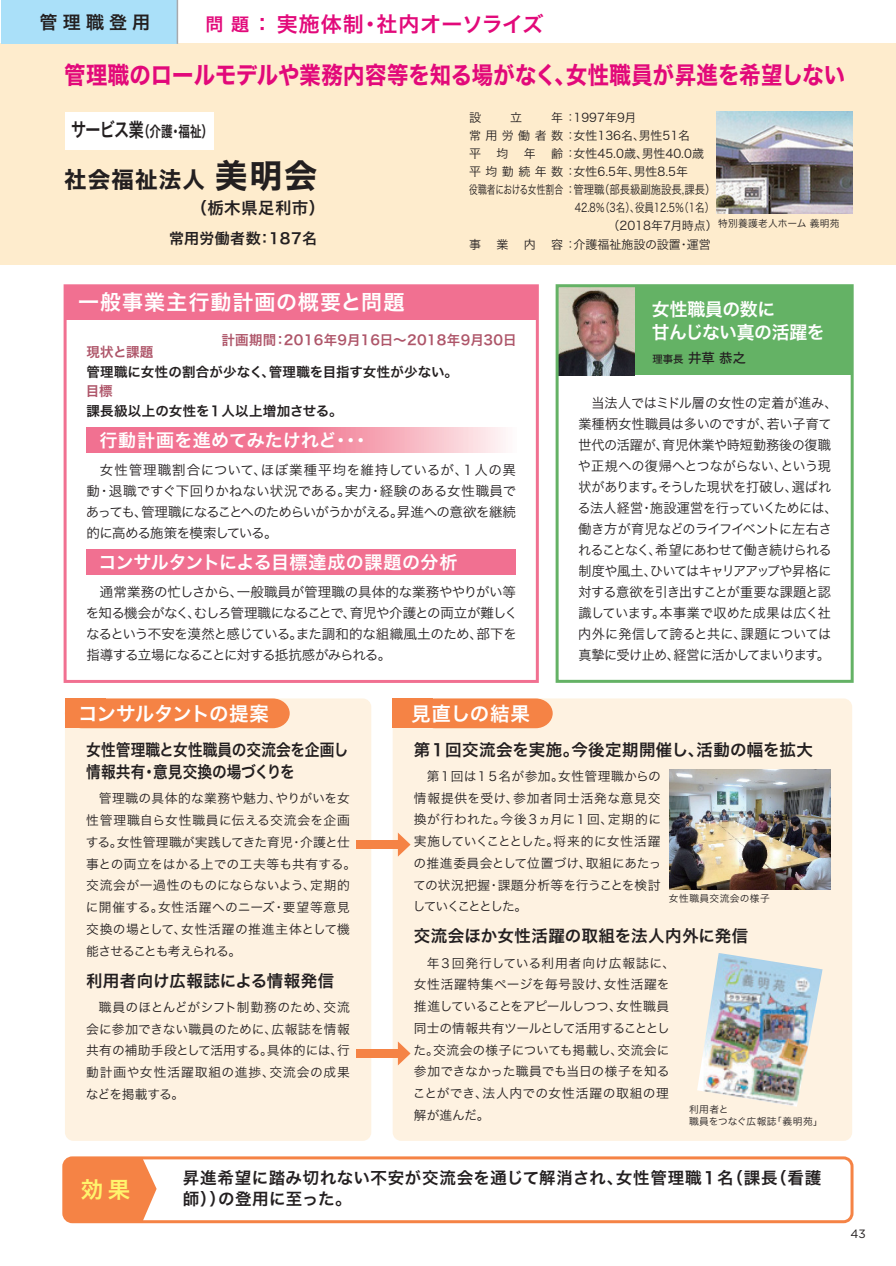
<style>
.page{position:relative;width:896px;height:1266px;background:#fff}
.page>*{position:absolute;margin:0;border:0;box-sizing:border-box;transform-origin:0 0}
.t1{font:24px "Hira Kaku Std W7";letter-spacing:.005em;color:#e2097a;scale:.89 1}
.t2{font:22.5px "Hira Kaku Std W7";letter-spacing:.05em;color:#231f20}
.t3{font:22.5px "Hira Kaku Std W6";color:#fff46d}
.t4{font:21px "Hira Kaku Std W6";letter-spacing:.02em;color:#e2097a}
.t5{font:21px "Hira Kaku Std W6";letter-spacing:.05em;color:#fff}
.t6{font:19.5px "Hira Kaku Std W6";letter-spacing:-.015em;color:#fff}
.t7{font:18px/22.5px "Hira Kaku Std W6";letter-spacing:-.01em;color:#fff}
.t8{font:18px "Hira Kaku Std W6";letter-spacing:.01em;color:#fff}
.t9{font:18px "Hira Kaku Std W6";letter-spacing:.29em;color:#231f20}
.t10{font:16.5px "Hira Kaku Std W6";letter-spacing:.01em;color:#231f20}
.t11{font:16.5px/21px "Hira Kaku Std W6";letter-spacing:.03em;color:#231f20}
.t12{font:16.5px/22.5px "Hira Kaku Std W6";letter-spacing:.01em;color:#231f20;scale:.89 1}
.t13{font:15px "Hira Kaku Std W6";letter-spacing:.025em;color:#231f20;scale:.77 1}
.t14{font:15px "Hira Kaku Std W6";letter-spacing:.025em;color:#231f20}
.t15{font:13.5px/21px "Hira Kaku Std W3";letter-spacing:-.03em;color:#231f20}
.t16{font:13.5px "Hira Kaku Std W6";letter-spacing:.025em;color:#ae5569}
.t17{font:13.5px "Hira Kaku Std W6";letter-spacing:.005em;color:#231f20}
.t18{font:13.5px "Hira Kaku Std W6";letter-spacing:.025em;color:#231f20}
.t19{font:13.5px "Hira Kaku Std W5";color:#231f20}
.t20{font:12.75px/21.8px "Hira Kaku Std W3";letter-spacing:.015em;color:#231f20}
.t21{font:12px/18px "Hira Kaku Std W3";color:#231f20}
.t22{font:12px/18px "Hira Kaku Std W3";color:#231f20;text-align:right;scale:.8 1}
.t23{font:12px "Gotham";color:#231f20}
.t24{font:9.75px/12px "Hira Kaku Std W3";letter-spacing:.025em;color:#231f20}
.t25{font:9.75px "Hira Kaku Std W3";letter-spacing:.05em;color:#231f20}
.s1{font-size:18px}
.s2{font-size:19.5px}
.s3{font-size:33px}
.s4{font-size:10.5px}
</style>
<div class="page">
<hr style="left:0;top:44px;width:1px;height:221px;background:#feeccd">
<div style="left:64px;top:1158px;width:57px;height:63px;background:#f58345;border-radius:9px"></div>
<svg style="left:119px;top:1160px;width:38px;height:59px"></svg>
<div style="left:62px;top:1156px;width:791px;height:67px;border:3px solid #f58345;border-radius:9px"></div>
<div style="left:392px;top:698px;width:460px;height:442px;background:#fef2e1;border-radius:9px"></div>
<div style="left:433px;top:698px;width:119px;height:30px;background:#f58345"></div>
<div style="left:392px;top:698px;width:41px;height:30px;background:#f58345"></div>
<div style="left:558px;top:286px;width:293px;height:89px;background:#64b265"></div>
<img style="left:559px;top:288px;width:75px;height:87px">
<div style="left:555px;top:284px;width:298px;height:399px;border:3px solid #64b265"></div>
<svg style="left:86px;top:427px;width:419px;height:26px;background:#f492a8"></svg>
<div style="left:86px;top:549px;width:430px;height:26px;background:#f17091"></div>
<div style="left:65px;top:285px;width:472px;height:34px;background:#f17091"></div>
<div style="left:64px;top:284px;width:475px;height:399px;border:3px solid #f17091"></div>
<div style="left:65px;top:698px;width:306px;height:442px;background:#fef2e1;border-radius:9px"></div>
<div style="left:105px;top:698px;width:185px;height:30px;background:#f58345"></div>
<div style="left:65px;top:698px;width:40px;height:30px;background:#f58345"></div>
<div style="left:356px;top:840px;width:47px;height:8px;background:#f58345"></div>
<svg style="left:398px;top:833px;width:12px;height:23px"></svg>
<div style="left:356px;top:1049px;width:47px;height:8px;background:#f58345"></div>
<svg style="left:398px;top:1041px;width:12px;height:24px"></svg>
<img style="left:669px;top:769px;width:161px;height:120px">
<img style="left:697px;top:953px;width:125px;height:153px">
<div style="left:1px;top:44px;width:894px;height:221px;background:#feeccd"></div>
<div style="left:1px;top:0;width:176px;height:44px;background:#aae0f9"></div>
<hr style="left:177px;top:0;width:1px;height:44px;background:#a8a9ad">
<div style="left:65px;top:112px;width:149px;height:38px;background:#fff"></div>
<img style="left:716px;top:112px;width:136px;height:102px">
<h3 class="t9" style="left:40px;top:8px;width:112px">管理職登用</h3>
<h3 class="t4" style="left:205px;top:8px;width:339px"><span class="s1">問 題</span> ： 実施体制・社内オーソライズ</h3>
<h1 class="t1" style="left:64px;top:56px;width:879px">管理職のロールモデルや業務内容等を知る場がなく、女性職員が昇進を希望しない</h1>
<p class="t13" style="left:71px;top:120px;width:186px"><span class="s2">サービス業</span>（介護・福祉）</p>
<h2 class="t2" style="left:64px;top:162px;width:254px">社会福祉法人 <span class="s3">美明会</span></h2>
<p class="t10" style="left:190px;top:195px;width:136px">（栃木県足利市）</p>
<p class="t14" style="left:169px;top:227px;width:150px">常用労働者数：187名</p>
<p class="t21" style="left:469px;top:109px;width:222px;text-indent:82px">年：1997年9月<br>常用労働者数：女性136名、男性51名平</p>
<p class="t21" style="left:469px;top:109px;width:13px">設</p>
<p class="t21" style="left:510px;top:109px;width:13px">立</p>
<p class="t21" style="left:496px;top:145px;width:13px">均</p>
<p class="t21" style="left:524px;top:145px;width:13px">年</p>
<p class="t21" style="left:469px;top:145px;width:248px;text-indent:82px">齢：女性45.0歳、男性40.0歳平均勤続年数：女性6.5年、男性8.5年<br>役職者における女性割合：管理職（部長級副施設長,課長）</p>
<p class="t22" style="left:574px;top:199px;width:180px">42.8％（3名）、役員12.5％（1名）（2018年7月時点）</p>
<p class="t21" style="left:469px;top:235px;width:13px">事</p>
<p class="t21" style="left:496px;top:235px;width:13px">業</p>
<p class="t21" style="left:524px;top:235px;width:13px">内</p>
<p class="t21" style="left:551px;top:235px;width:161px">容：介護福祉施設の設置・運営</p>
<p class="t24" style="left:718px;top:217px;width:123px">特別養護老人ホーム 義明苑</p>
<h3 class="t5" style="left:78px;top:286px;width:328px">一般事業主行動計画の概要と問題</h3>
<p class="t16" style="left:221px;top:330px;width:297px">計画期間：2016年9月16日～2018年9月30日</p>
<p class="t16" style="left:86px;top:342px;width:69px">現状と課題</p>
<p class="t17" style="left:86px;top:361px;width:373px">管理職に女性の割合が少なく、管理職を目指す女性が少ない。</p>
<p class="t16" style="left:86px;top:381px;width:28px">目標</p>
<p class="t18" style="left:86px;top:400px;width:258px">課長級以上の女性を１人以上増加させる。</p>
<h3 class="t8" style="left:99px;top:426px;width:272px">行動計画を進めてみたけれど・・・</h3>
<p class="t15" style="left:86px;top:459px;width:432px;text-align:justify;text-indent:14px">女性管理職割合について、ほぼ業種平均を維持しているが、１人の異動・退職ですぐ下回りかねない状況である。実力・経験のある女性職員であっても、管理職になることへのためらいがうかがえる。昇進への意欲を継続的に高める施策を模索している。</p>
<h3 class="t7" style="left:98px;top:551px;width:360px">コンサルタントによる目標達成の課題の分析</h3>
<p class="t15" style="left:86px;top:581px;width:433px;text-indent:14px">通常業務の忙しさから、一般職員が管理職の具体的な業務ややりがい等を知る機会がなく、むしろ管理職になることで、育児や介護との両立が難しくなるという不安を漠然と感じている。また調和的な組織風土のため、部下を指導する立場になることに対する抵抗感がみられる。</p>
<h3 class="t6" style="left:78px;top:698px;width:192px">コンサルタントの提案</h3>
<h3 class="t6" style="left:411px;top:698px;width:120px">見直しの結果</h3>
<h3 class="t7" style="left:651px;top:298px;width:174px">女性職員の数に<br>甘んじない真の活躍を</h3>
<p class="t19" style="left:652px;top:348px;width:95px"><span class="s4">理事長</span> 井草 恭之</p>
<p class="t15" style="left:577px;top:392px;width:261px;text-indent:14px">当法人ではミドル層の女性の定着が進み、業種柄女性職員は多いのですが、若い子育て世代の活躍が、育児休業や時短勤務後の復職や正規への復帰へとつながらない、という現状があります。そうした現状を打破し、選ばれる法人経営・施設運営を行っていくためには、働き方が育児などのライフイベントに左右されることなく、希望にあわせて働き続けられる制度や風土、ひいてはキャリアアップや昇格に対する意欲を引き出すことが重要な課題と認識しています。本事業で収めた成果は広く社内外に発信して誇ると共に、課題については真摯に受け止め、経営に活かしてまいります。</p>
<p class="t12" style="left:86px;top:738px;width:296px">女性管理職と女性職員の交流会を企画し情報共有・意見交換の場づくりを</p>
<p class="t20" style="left:86px;top:787px;width:272px;text-indent:13px">管理職の具体的な業務や魅力、やりがいを女性管理職自ら女性職員に伝える交流会を企画する。女性管理職が実践してきた育児・介護と仕事との両立をはかる上での工夫等も共有する。交流会が一過性のものにならないよう、定期的に開催する。女性活躍へのニーズ・要望等意見交換の場として、女性活躍の推進主体として機能させることも考えられる。</p>
<p class="t10" style="left:86px;top:967px;width:249px">利用者向け広報誌による情報発信</p>
<p class="t20" style="left:86px;top:996px;width:265px;text-align:justify;text-indent:13px">職員のほとんどがシフト制勤務のため、交流会に参加できない職員のために、広報誌を情報共有の補助手段として活用する。具体的には、行動計画や女性活躍取組の進捗、交流会の成果などを掲載する。</p>
<p class="t10" style="left:414px;top:736px;width:400px">第１回交流会を実施。今後定期開催し、活動の幅を拡大</p>
<p class="t20" style="left:413px;top:765px;width:250px;text-align:justify;text-indent:14px">第１回は１５名が参加。女性管理職からの情報提供を受け、参加者同士活発な意見交換が行われた。今後３ヵ月に１回、定期的に実施していくこととした。将来的に女性活躍の推進委員会として位置づけ、取組にあたっての状況把握・課題分析等を行うことを検討していくこととした。</p>
<p class="t10" style="left:414px;top:923px;width:336px">交流会ほか女性活躍の取組を法人内外に発信</p>
<p class="t20" style="left:413px;top:951px;width:264px;text-indent:14px">年３回発行している利用者向け広報誌に、女性活躍特集ページを毎号設け、女性活躍を推進していることをアピールしつつ、女性職員同士の情報共有ツールとして活用することとした。交流会の様子についても掲載し、交流会に参加できなかった職員でも当日の様子を知ることができ、法人内での女性活躍の取組の理解が進んだ。</p>
<p class="t25" style="left:668px;top:891px;width:102px">女性職員交流会の様子</p>
<p class="t24" style="left:689px;top:1103px;width:135px">利用者と<br>職員をつなぐ広報誌「義明苑」</p>
<h2 class="t3" style="left:81px;top:1172px;width:51px">効果</h2>
<p class="t11" style="left:183px;top:1168px;width:639px">昇進希望に踏み切れない不安が交流会を通じて解消され、女性管理職１名（課長（看護師））の登用に至った。</p>
<p class="t23" style="left:850px;top:1225px;width:17px">43</p>
</div>
